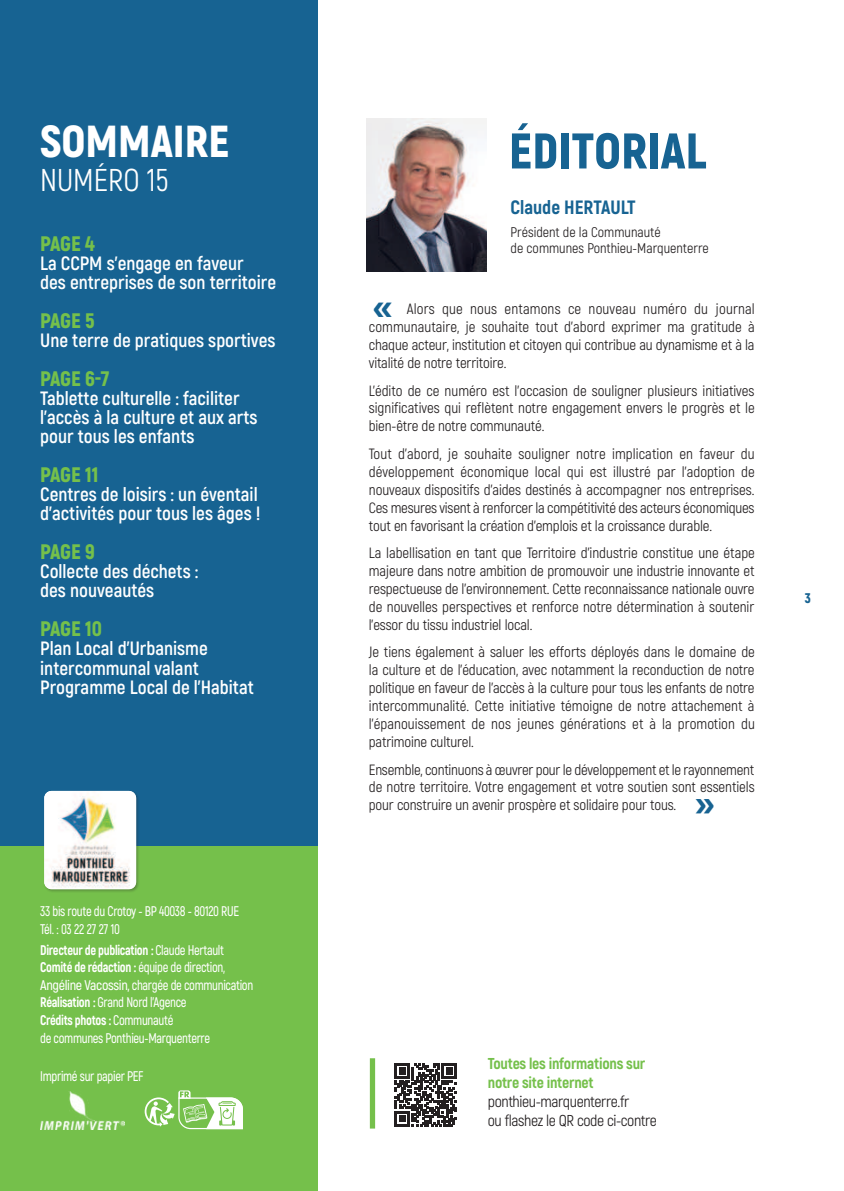
<style>
.page{position:relative;width:844px;height:1191px;background:#fff}
.page>*{position:absolute;margin:0;border:0;box-sizing:border-box;transform-origin:0 0}
.t1{font:900 50.05px "Akrobat";color:#176392}
.t2{font:900 44.8px "Akrobat";color:#fff}
.t3{font:800 42px "Akrobat";color:#176392}
.t4{font:31.5px "Akrobat";color:#fff}
.t5{font:900 21px "Akrobat";letter-spacing:-.015em;color:#75c04b}
.t6{font:700 19.25px/19.2px "Akrobat";color:#fff}
.t7{font:800 19.25px "Akrobat";color:#176392}
.t8{font:15.75px/19.2px "Akrobat";letter-spacing:-.025em;color:#231f20}
.t9{font:800 15.75px/19.2px "Akrobat";letter-spacing:-.015em;color:#75c04b}
.t10{font:14.88px/17.8px "Akrobat";letter-spacing:-.01em;color:#231f20;text-align:justify}
.t11{font:600 14px/17.5px "Akrobat";letter-spacing:-.025em;color:#fff;scale:.9 1}
.t12{font:14px/15.8px "Akrobat";color:#231f20}
.t13{font:900 14px "Akrobat";color:#176392}
.s1{font-weight:800}
</style>
<div class="page">
<img style="left:366px;top:118px;width:120px;height:153px">
<div style="left:370px;top:1058px;width:5px;height:70px;background:#75c04b"></div>
<div style="left:0;top:0;width:317px;height:1187px;background:#176392"></div>
<div style="left:0;top:846px;width:318px;height:345px;background:#75c04b"></div>
<div style="left:44px;top:790px;width:96px;height:103px;background:#231f20;opacity:.3"></div>
<img style="left:44px;top:791px;width:92px;height:98px">
<svg style="left:395px;top:1063px;width:61px;height:63px"></svg>
<img style="left:40px;top:1091px;width:85px;height:38px">
<svg style="left:145px;top:1090px;width:98px;height:39px"></svg>
<h2 class="t2" style="left:40px;top:117px;width:191px">SOMMAIRE</h2>
<h3 class="t4" style="left:40px;top:163px;width:130px">NUMÉRO 15</h3>
<h3 class="t5" style="left:40px;top:232px;width:56px">PAGE 4</h3>
<p class="t6" style="left:40px;top:254px;width:237px">La CCPM s'engage en faveur<br>des entreprises de son territoire</p>
<h3 class="t5" style="left:40px;top:309px;width:56px">PAGE 5</h3>
<p class="t6" style="left:40px;top:331px;width:237px">Une terre de pratiques sportives</p>
<h3 class="t5" style="left:40px;top:367px;width:71px">PAGE 6-7</h3>
<p class="t6" style="left:40px;top:389px;width:219px">Tablette culturelle : faciliter l'accès à la culture et aux arts pour tous les enfants</p>
<h3 class="t5" style="left:40px;top:463px;width:60px">PAGE 11</h3>
<p class="t6" style="left:40px;top:485px;width:222px">Centres de loisirs : un éventail d'activités pour tous les âges !</p>
<h3 class="t5" style="left:40px;top:540px;width:56px">PAGE 9</h3>
<p class="t6" style="left:40px;top:562px;width:160px">Collecte des déchets : des nouveautés</p>
<h3 class="t5" style="left:40px;top:617px;width:63px">PAGE 10</h3>
<p class="t6" style="left:40px;top:639px;width:215px">Plan Local d’Urbanisme intercommunal valant<br>Programme Local de l’Habitat</p>
<p class="t11" style="left:40px;top:903px;width:222px">33 bis route du Crotoy - BP 40038 - 80120 RUE<br>Tél. : 03 22 27 27 10</p>
<p class="t11" style="left:40px;top:942px;width:238px"><span class="s1">Directeur de publication :</span> Claude Hertault <span class="s1">Comité de rédaction :</span> équipe de direction, Angéline Vacossin, chargée de communication <span class="s1">Réalisation :</span> Grand Nord l'Agence<br><span class="s1">Crédits photos :</span> Communauté<br>de communes Ponthieu-Marquenterre</p>
<p class="t11" style="left:40px;top:1068px;width:116px">Imprimé sur papier PEF</p>
<h1 class="t1" style="left:508px;top:123px;width:199px">ÉDITORIAL</h1>
<p class="t7" style="left:510px;top:197px;width:127px">Claude HERTAULT</p>
<p class="t12" style="left:510px;top:224px;width:200px">Président de la Communauté<br>de communes Ponthieu-Marquenterre</p>
<h3 class="t3" style="left:393px;top:337px;width:22px;rotate:-180deg">»</h3>
<p class="t10" style="left:369px;top:300px;width:387px;text-indent:38px">Alors que nous entamons ce nouveau numéro du journal communautaire, je souhaite tout d'abord exprimer ma gratitude à chaque acteur, institution et citoyen qui contribue au dynamisme et à la vitalité de notre territoire.</p>
<p class="t10" style="left:369px;top:381px;width:387px">L'édito de ce numéro est l'occasion de souligner plusieurs initiatives significatives qui reflètent notre engagement envers le progrès et le bien-être de notre communauté.</p>
<p class="t10" style="left:369px;top:445px;width:387px">Tout d’abord, je souhaite souligner notre implication en faveur du développement économique local qui est illustré par l'adoption de nouveaux dispositifs d'aides destinés à accompagner nos entreprises.<br>Ces mesures visent à renforcer la compétitivité des acteurs économiques tout en favorisant la création d'emplois et la croissance durable.</p>
<p class="t10" style="left:369px;top:544px;width:387px">La labellisation en tant que Territoire d'industrie constitue une étape majeure dans notre ambition de promouvoir une industrie innovante et respectueuse de l'environnement. Cette reconnaissance nationale ouvre de nouvelles perspectives et renforce notre détermination à soutenir l'essor du tissu industriel local.</p>
<p class="t10" style="left:369px;top:643px;width:387px">Je tiens également à saluer les efforts déployés dans le domaine de la culture et de l'éducation, avec notamment la reconduction de notre politique en faveur de l'accès à la culture pour tous les enfants de notre intercommunalité. Cette initiative témoigne de notre attachement à l'épanouissement de nos jeunes générations et à la promotion du patrimoine culturel.</p>
<p class="t10" style="left:369px;top:760px;width:387px">Ensemble, continuons à œuvrer pour le développement et le rayonnement de notre territoire. Votre engagement et votre soutien sont essentiels pour construire un avenir prospère et solidaire pour tous.</p>
<h3 class="t3" style="left:694px;top:779px;width:22px">»</h3>
<p class="t13" style="left:804px;top:590px;width:8px">3</p>
<p class="t9" style="left:487px;top:1053px;width:159px">Toutes les informations sur notre site internet</p>
<p class="t8" style="left:487px;top:1092px;width:171px">ponthieu-marquenterre.fr<br>ou flashez le QR code ci-contre</p>
</div>
